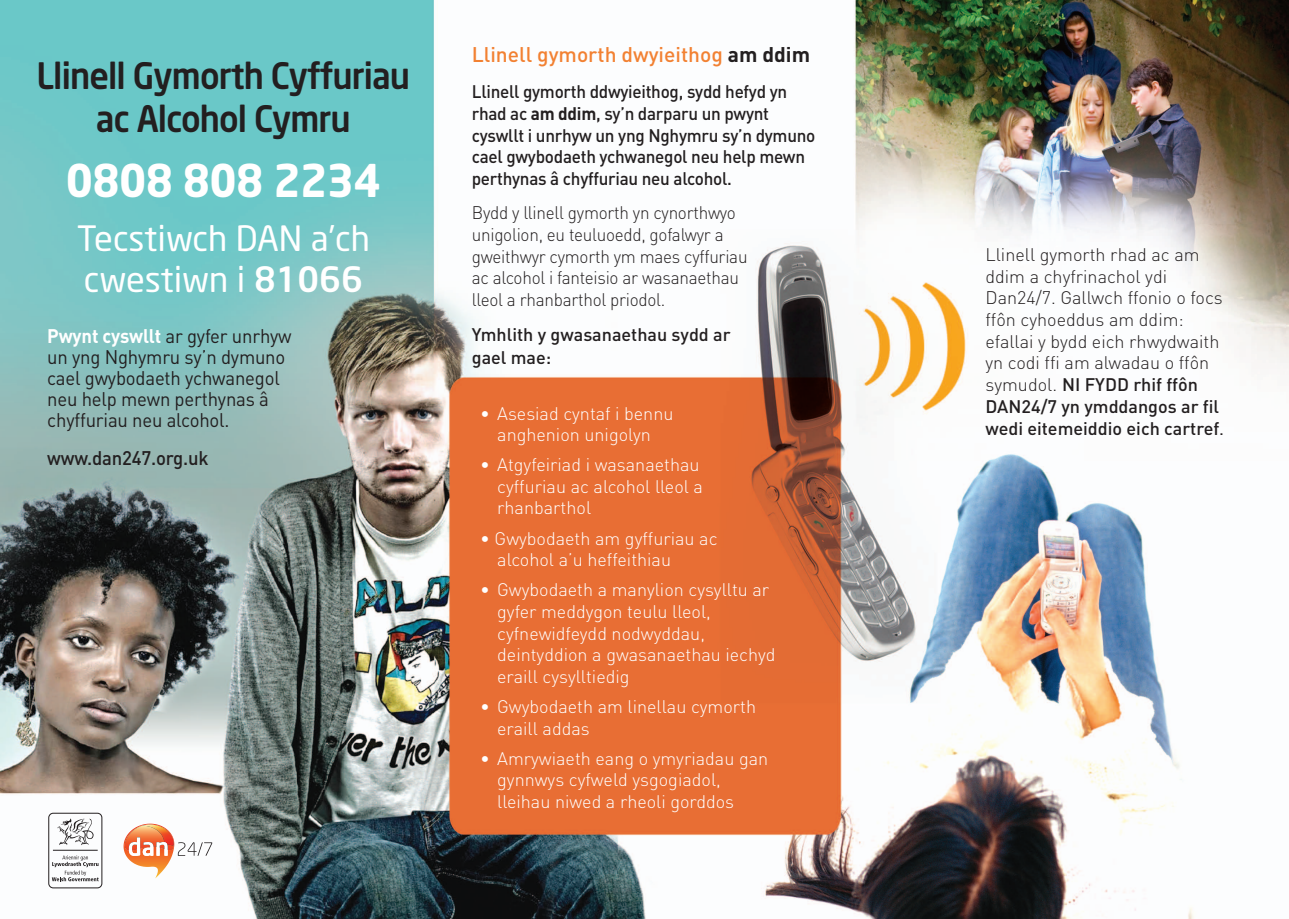
<style>
.page{position:relative;width:1289px;height:919px;background:#fff}
.page>*{position:absolute;margin:0;border:0;box-sizing:border-box;transform-origin:0 0}
.t1{font:700 44.55px "Neo Sans";letter-spacing:-.015em;color:#fff;scale:.95 1}
.t2{font:500 36px/43.2px "Neo Sans";letter-spacing:-.025em;color:#231f20;text-align:center;scale:.95 1}
.t3{font:34.5px/41.4px "Neo Sans";color:#fff}
.t4{font:500 21px "DIN";color:#f28132}
.t5{font:19.5px/21px "DIN";letter-spacing:-.01em;color:#231f20;scale:.95 1}
.t6{font:500 19.5px "DIN";letter-spacing:-.01em;color:#231f20;scale:.95 1}
.t7{font:300 18px/21.6px "DIN";color:#fff}
.t8{font:300 18px/21.8px "DIN";letter-spacing:-.015em;color:#231f20}
.t9{font:500 18px/21.6px "DIN";letter-spacing:-.015em;color:#231f20;scale:.95 1}
.t10{font:300 18px/21.6px "DIN";letter-spacing:-.015em;color:#231f20;scale:.95 1}
.t11{font:500 18px/22.5px "DIN";letter-spacing:-.015em;color:#231f20}
.s1{font-weight:500}
.s2{font-weight:700;color:#fff}
.s3{font-weight:700;color:#231f20}
.s4{font-weight:700}
.s5{font-family:"Helvetica";font-weight:400}
</style>
<div class="page">
<img style="left:0;top:0;width:1288px;height:918px">
<svg style="left:123px;top:823px;width:89px;height:55px"></svg>
<div style="left:48px;top:812px;width:54px;height:76px;border:1px solid #231f20;border-radius:4px"></div>
<hr style="left:53px;top:849px;width:45px;height:1px;background:#231f20">
<svg style="left:52px;top:855px;width:47px;height:26px"></svg>
<svg style="left:57px;top:818px;width:37px;height:27px"></svg>
<h2 class="t2" style="left:36px;top:57px;width:395px">Llinell Gymorth Cyffuriau ac Alcohol Cymru</h2>
<h1 class="t1" style="left:66px;top:163px;width:333px">0808 808 2234</h1>
<h3 class="t3" style="left:77px;top:221px;width:295px">Tecstiwch DAN a’ch cwestiwn i <span class="s1">81066</span></h3>
<p class="t5" style="left:47px;top:325px;width:259px"><span class="s2">Pwynt cyswllt</span> ar gyfer unrhyw un yng Nghymru sy’n dymuno cael gwybodaeth ychwanegol neu help mewn perthynas â chyffuriau neu alcohol.</p>
<p class="t6" style="left:47px;top:446px;width:171px">www.dan247.org.uk</p>
<p class="t4" style="left:472px;top:42px;width:340px">Llinell gymorth dwyieithog <span class="s3">am ddim</span></p>
<p class="t9" style="left:472px;top:81px;width:363px">Llinell gymorth ddwyieithog, sydd hefyd yn rhad ac <span class="s4">am ddim</span>, sy’n darparu un pwynt cyswllt i unrhyw un yng Nghymru sy’n dymuno cael gwybodaeth ychwanegol neu help mewn perthynas â chyffuriau neu alcohol.</p>
<p class="t10" style="left:472px;top:202px;width:292px">Bydd y llinell gymorth yn cynorthwyo unigolion, eu teuluoedd, gofalwyr a gweithwyr cymorth ym maes cyffuriau ac alcohol i fanteisio ar wasanaethau lleol a rhanbarthol priodol.</p>
<p class="t11" style="left:472px;top:324px;width:260px">Ymhlith y gwasanaethau sydd ar gael mae:</p>
<p class="t7" style="left:480px;top:402px;width:195px;text-align:center">• Asesiad cyntaf i bennu anghenion unigolyn</p>
<p class="t7" style="left:497px;top:454px;width:207px;text-indent:-17px">• Atgyfeiriad i wasanaethau cyffuriau ac alcohol lleol a rhanbarthol</p>
<p class="t7" style="left:497px;top:527px;width:222px;text-indent:-17px">• Gwybodaeth am gyffuriau ac alcohol a’u heffeithiau</p>
<p class="t7" style="left:497px;top:579px;width:280px;text-indent:-17px">• Gwybodaeth a manylion cysylltu ar gyfer meddygon teulu lleol, cyfnewidfeydd nodwyddau, deintyddion a gwasanaethau iechyd eraill cysylltiedig</p>
<p class="t7" style="left:497px;top:695px;width:260px;text-indent:-17px">• Gwybodaeth am linellau cymorth eraill addas</p>
<p class="t7" style="left:497px;top:747px;width:272px;text-indent:-17px">• Amrywiaeth eang o ymyriadau gan gynnwys cyfweld ysgogiadol, lleihau niwed a rheoli gorddos</p>
<p class="t8" style="left:985px;top:244px;width:240px">Llinell gymorth rhad ac am ddim a chyfrinachol ydi<br>Dan24/7. Gallwch ffonio o focs ffôn cyhoeddus am ddim: efallai y bydd eich rhwydwaith yn codi ffi am alwadau o ffôn symudol. <span class="s1">NI FYDD rhif ffôn<br>DAN24/7 yn ymddangos ar fil wedi eitemeiddio eich cartref</span><span class="s5">.</span></p>
</div>
